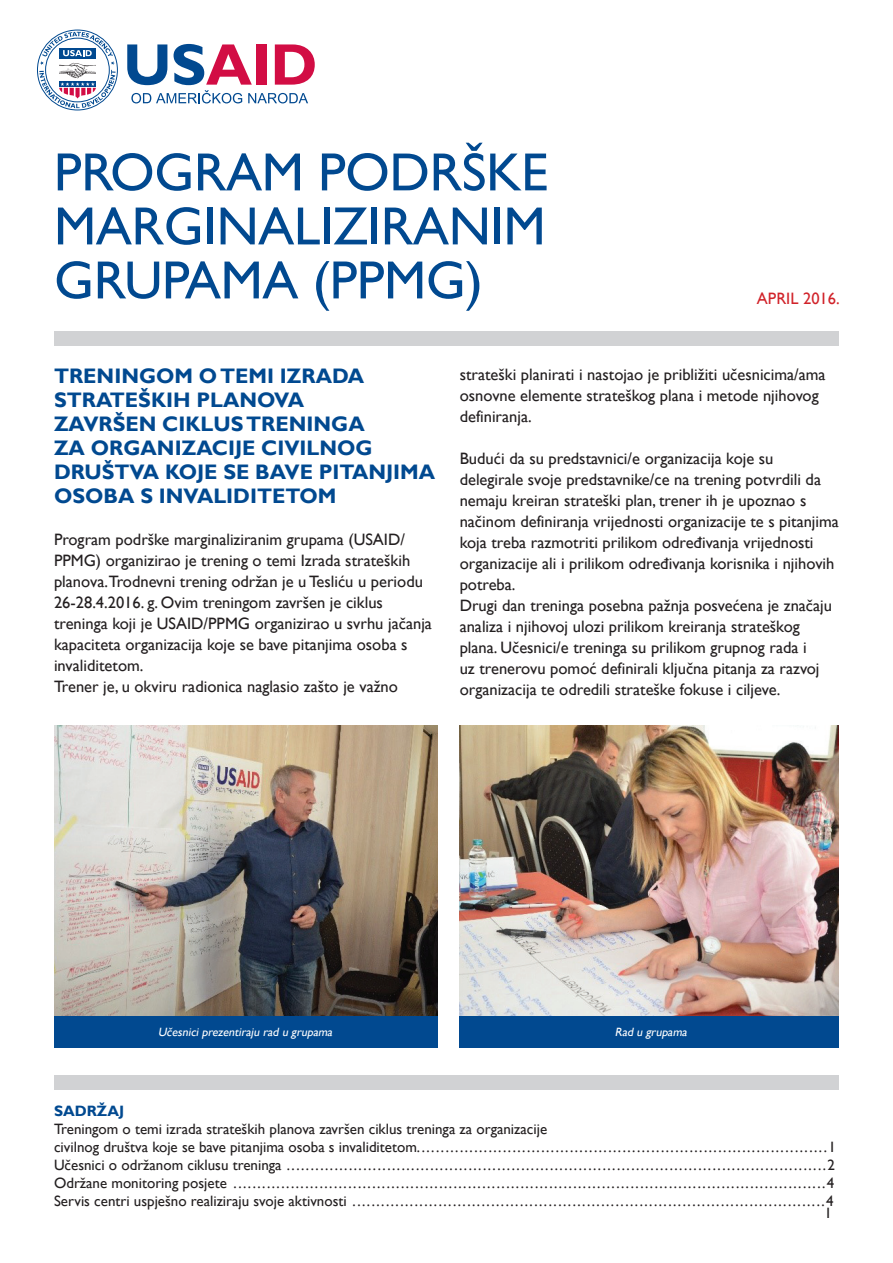
<style>
.page{position:relative;width:893px;height:1263px;background:#fff}
.page>*{position:absolute;margin:0;border:0;box-sizing:border-box;transform-origin:0 0}
.t1{font:54px/54px "Gill Sans";letter-spacing:-.005em;color:#014990;text-align:justify}
.t2{font:700 21px/24px "Gill Sans";color:#014990}
.t3{font:16.5px/21px "Gill Sans";color:#231f20}
.t4{font:16.5px "Gill Sans";color:#d1232a}
.t5{font:15px/18px "Gill Sans";color:#231f20}
.t6{font:700 15px "Gill Sans";color:#014990}
.t7{font:italic 12px "Gill Sans";color:#fff}
</style>
<div class="page">
<div style="left:37px;top:30px;width:81px;height:80px;border:1px solid #014990;border-radius:50%"></div>
<svg style="left:39px;top:32px;width:77px;height:76px"></svg>
<svg style="left:127px;top:44px;width:188px;height:59px"></svg>
<div style="left:54px;top:331px;width:785px;height:14px;background:#d1d2d4"></div>
<div style="left:54px;top:1075px;width:785px;height:15px;background:#d1d2d4"></div>
<img style="left:54px;top:726px;width:384px;height:290px">
<img style="left:460px;top:726px;width:379px;height:290px">
<div style="left:54px;top:1016px;width:384px;height:31px;background:#014990"></div>
<div style="left:460px;top:1016px;width:379px;height:31px;background:#014990"></div>
<h1 class="t1" style="left:54px;top:146px;width:496px">PROGRAM PODRŠKE MARGINALIZIRANIM GRUPAMA (PPMG)</h1>
<p class="t4" style="left:757px;top:289px;width:84px">APRIL 2016.</p>
<p class="t2" style="left:54px;top:365px;width:383px">TRENINGOM O TEMI IZRADA<br>STRATEŠKIH PLANOVA<br>ZAVRŠEN CIKLUS TRENINGA<br>ZA ORGANIZACIJE CIVILNOG<br>DRUŠTVA KOJE SE BAVE PITANJIMA<br>OSOBA S INVALIDITETOM</p>
<p class="t3" style="left:54px;top:530px;width:379px">Program podrške marginaliziranim grupama (USAID/ PPMG) organizirao je trening o temi Izrada strateških planova.Trodnevni trening održan je u Tesliću u periodu 26-28.4.2016. g. Ovim treningom završen je ciklus treninga koji je USAID/PPMG organizirao u svrhu jačanja kapaciteta organizacija koje se bave pitanjima osoba s invaliditetom.<br>Trener je, u okviru radionica naglasio zašto je važno</p>
<p class="t3" style="left:460px;top:365px;width:367px">strateški planirati i nastojao je približiti učesnicima/ama osnovne elemente strateškog plana i metode njihovog definiranja.</p>
<p class="t3" style="left:460px;top:449px;width:381px">Budući da su predstavnici/e organizacija koje su delegirale svoje predstavnike/ce na trening potvrdili da nemaju kreiran strateški plan, trener ih je upoznao s načinom definiranja vrijednosti organizacije te s pitanjima koja treba razmotriti prilikom određivanja vrijednosti organizacije ali i prilikom određivanja korisnika i njihovih potreba.<br>Drugi dan treninga posebna pažnja posvećena je značaju analiza i njihovoj ulozi prilikom kreiranja strateškog plana. Učesnici/e treninga su prilikom grupnog rada i<br>uz trenerovu pomoć definirali ključna pitanja za razvoj organizacija te odredili strateške fokuse i ciljeve.</p>
<p class="t7" style="left:158px;top:1025px;width:178px">Učesnici prezentiraju rad u grupama</p>
<p class="t7" style="left:615px;top:1025px;width:76px">Rad u grupama</p>
<p class="t6" style="left:54px;top:1102px;width:72px">SADRŽAJ</p>
<p class="t5" style="left:54px;top:1120px;width:783px">Treningom o temi izrada strateških planova završen ciklus treninga za organizacije<br>civilnog društva koje se bave pitanjima osoba s invaliditetom......................................................................................1<br>Učesnici o održanom ciklusu treninga .................................................................................................................2<br>Održane monitoring posjete ............................................................................................................................4<br>Servis centri uspješno realiziraju svoje aktivnosti ...................................................................................................4</p>
<p class="t5" style="left:824px;top:1204px;width:9px">1</p>
</div>
